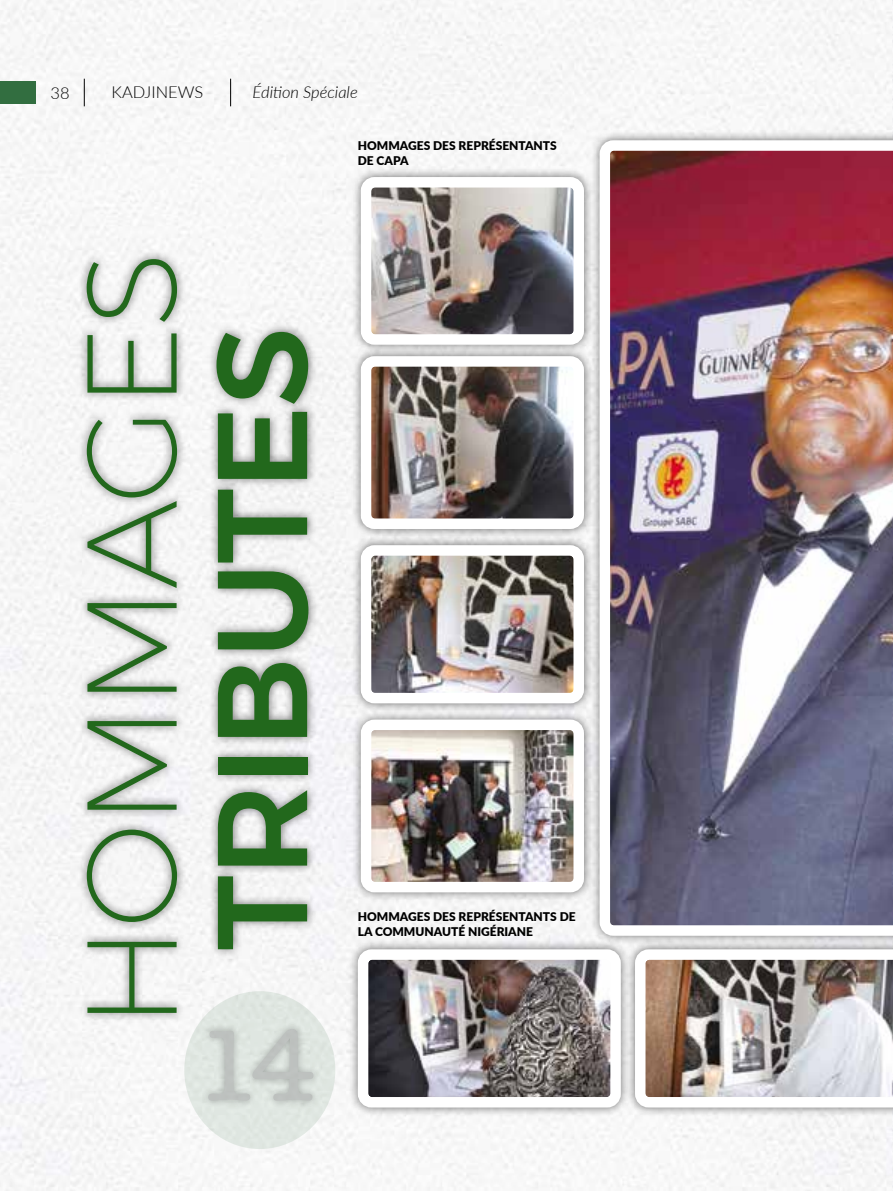
<style>
.page{position:relative;width:893px;height:1191px;background:#fff}
.page>*{position:absolute;margin:0;border:0;box-sizing:border-box;transform-origin:0 0}
.t1{font:200 127.5px "Montserrat";letter-spacing:-.01em;color:#22681c}
.t2{font:500 127.5px "Montserrat";letter-spacing:-.01em;color:#22681c}
.t3{font:italic 300 16.5px "Lato";color:#000}
.t4{font:300 16.5px "Lato";color:#000}
.t5{font:900 12px/15px "Lato";color:#000}
</style>
<div class="page">
<img style="left:0;top:0;width:893px;height:1191px">
<div style="left:590px;top:130px;width:303px;height:815px;background:#000;opacity:.55"></div>
<img style="left:600px;top:140px;width:293px;height:795px">
<svg style="left:84px;top:79px;width:1px;height:27px"></svg>
<svg style="left:230px;top:79px;width:1px;height:27px"></svg>
<div style="left:0;top:81px;width:36px;height:22px;background:#326e40"></div>
<div style="left:77px;top:249px;width:241px;height:773px;background:#000;opacity:.55"></div>
<div style="left:184px;top:991px;width:151px;height:158px;background:#dfe6e1;border-radius:50%"></div>
<div style="left:200px;top:1021px;width:121px;height:88px;background:#000;opacity:.55"></div>
<div style="left:351px;top:346px;width:242px;height:192px;background:#000;opacity:.55"></div>
<img style="left:372px;top:367px;width:201px;height:151px">
<div style="left:361px;top:356px;width:223px;height:173px;border:10px solid #fff;border-radius:9px"></div>
<div style="left:351px;top:167px;width:242px;height:188px;background:#000;opacity:.55"></div>
<img style="left:372px;top:188px;width:201px;height:146px">
<div style="left:361px;top:177px;width:223px;height:168px;border:10px solid #fff;border-radius:9px"></div>
<div style="left:351px;top:535px;width:242px;height:178px;background:#000;opacity:.55"></div>
<img style="left:372px;top:556px;width:201px;height:136px">
<div style="left:361px;top:545px;width:223px;height:158px;border:10px solid #fff;border-radius:9px"></div>
<div style="left:348px;top:939px;width:282px;height:178px;background:#000;opacity:.55"></div>
<img style="left:369px;top:960px;width:241px;height:136px">
<div style="left:358px;top:949px;width:263px;height:158px;border:10px solid #fff;border-radius:9px"></div>
<div style="left:351px;top:709px;width:242px;height:193px;background:#000;opacity:.55"></div>
<img style="left:372px;top:730px;width:201px;height:151px">
<div style="left:361px;top:719px;width:223px;height:173px;border:10px solid #fff;border-radius:9px"></div>
<div style="left:625px;top:939px;width:268px;height:178px;background:#000;opacity:.55"></div>
<img style="left:635px;top:949px;width:258px;height:158px">
<h2 class="t4" style="left:51px;top:82px;width:21px">38</h2>
<h2 class="t4" style="left:112px;top:81px;width:93px">KADJINEWS</h2>
<h2 class="t3" style="left:253px;top:81px;width:107px">Édition Spéciale</h2>
<h1 class="t1" style="left:37px;top:1028px;width:779px;rotate:-90deg">HOMMAGES</h1>
<h1 class="t2" style="left:162px;top:950px;width:625px;rotate:-90deg">TRIBUTES</h1>
<p class="t5" style="left:358px;top:137px;width:201px">HOMMAGES DES REPRÉSENTANTS<br>DE CAPA</p>
<p class="t5" style="left:358px;top:908px;width:219px">HOMMAGES DES REPRÉSENTANTS DE<br>LA COMMUNAUTÉ NIGÉRIANE</p>
</div>
